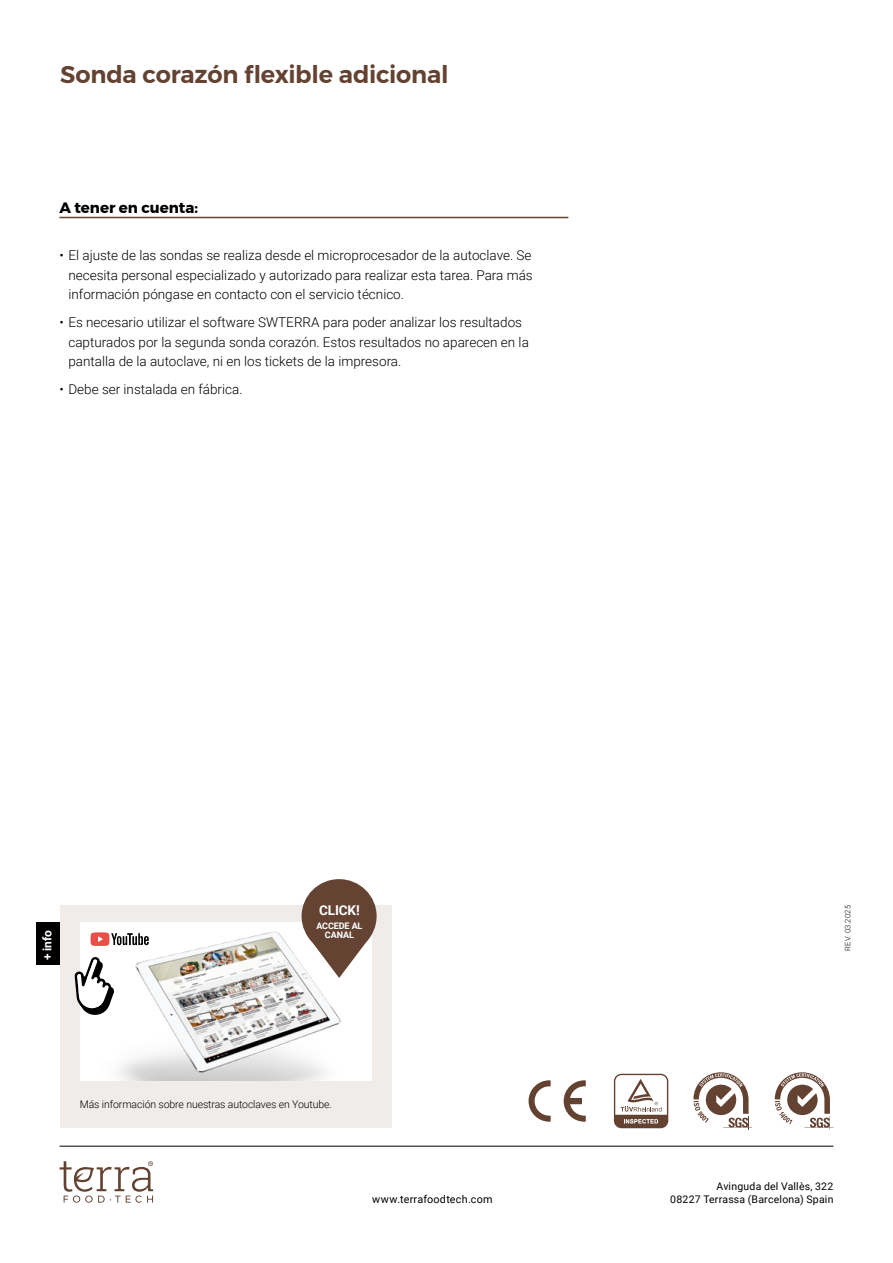
<style>
.page{position:relative;width:893px;height:1263px;background:#fff}
.page>*{position:absolute;margin:0;border:0;box-sizing:border-box;transform-origin:0 0}
.t1{font:600 24px "Montserrat";letter-spacing:-.01em;color:#634232}
.t2{font:700 15px "Montserrat";color:#000}
.t3{font:300 13.5px/19.5px "Roboto";color:#000;text-align:justify}
.t4{font:700 13.5px "Roboto";letter-spacing:-.01em;color:#fff}
.t5{font:700 12px "Roboto";color:#fff}
.t6{font:10.8px "Roboto";letter-spacing:.025em;color:#000}
.t7{font:10.5px "Roboto";letter-spacing:.02em;color:#000}
.t8{font:300 10.5px "Roboto";letter-spacing:-.01em;color:#000}
.t9{font:700 9px/9px "Roboto";letter-spacing:-.01em;color:#fff;text-align:center}
.t10{font:300 7.65px "Roboto";letter-spacing:.03em;color:#000}
</style>
<div class="page">
<hr style="left:60px;top:1146px;width:773px;height:1px;background:#000">
<svg style="left:60px;top:1161px;width:93px;height:42px"></svg>
<svg style="left:564px;top:1080px;width:22px;height:42px"></svg>
<svg style="left:529px;top:1080px;width:22px;height:42px"></svg>
<svg style="left:614px;top:1074px;width:54px;height:54px"></svg>
<svg style="left:693px;top:1072px;width:59px;height:58px"></svg>
<svg style="left:775px;top:1072px;width:58px;height:58px"></svg>
<div style="left:60px;top:905px;width:331px;height:223px;background:#f0ecea"></div>
<img style="left:80px;top:922px;width:291px;height:159px">
<div style="left:36px;top:922px;width:24px;height:43px;background:#000"></div>
<svg style="left:91px;top:932px;width:58px;height:14px"></svg>
<div style="left:302px;top:879px;width:75px;height:74px;background:#644333;border-radius:50%"></div>
<svg style="left:307px;top:935px;width:64px;height:43px"></svg>
<svg style="left:75px;top:956px;width:40px;height:59px;background:#b6b6b6"></svg>
<hr style="left:59px;top:217px;width:509px;height:1px;background:#644333">
<h1 class="t1" style="left:60px;top:55px;width:390px">Sonda corazón flexible adicional</h1>
<p class="t2" style="left:59px;top:195px;width:140px">A tener en cuenta:</p>
<p class="t3" style="left:68px;top:245px;width:466px;text-indent:-9px">• El ajuste de las sondas se realiza desde el microprocesador de la autoclave. Se necesita personal especializado y autorizado para realizar esta tarea. Para más información póngase en contacto con el servicio técnico.</p>
<p class="t3" style="left:68px;top:312px;width:462px;text-align:left;text-indent:-9px">• Es necesario utilizar el software SWTERRA para poder analizar los resultados capturados por la segunda sonda corazón. Estos resultados no aparecen en la pantalla de la autoclave, ni en los tickets de la impresora.</p>
<p class="t3" style="left:59px;top:379px;width:185px">• Debe ser instalada en fábrica.</p>
<p class="t5" style="left:39px;top:960px;width:31px;rotate:-90deg">+ info</p>
<p class="t4" style="left:319px;top:901px;width:42px">CLICK!</p>
<p class="t9" style="left:316px;top:921px;width:48px">ACCEDE AL<br>CANAL</p>
<p class="t10" style="left:842px;top:951px;width:47px;rotate:-90deg">REV. 03.2025</p>
<p class="t8" style="left:80px;top:1097px;width:254px">Más información sobre nuestras autoclaves en Youtube.</p>
<p class="t7" style="left:716px;top:1179px;width:118px">Avinguda del Vallès, 322</p>
<p class="t6" style="left:372px;top:1192px;width:122px">www.terrafoodtech.com</p>
<p class="t7" style="left:670px;top:1192px;width:165px">08227 Terrassa (Barcelona) Spain</p>
</div>
